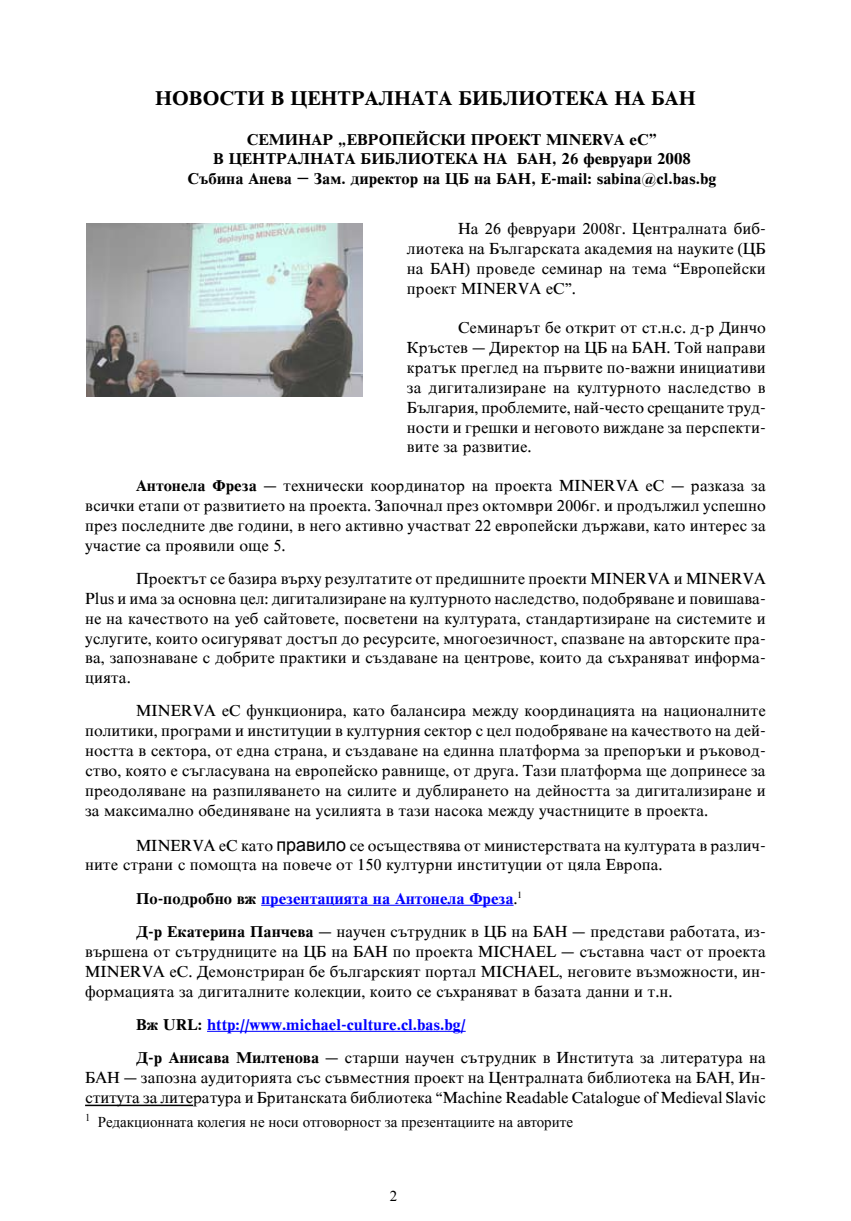
<style>
.page{position:relative;width:851px;height:1221px;background:#fff}
.page>*{position:absolute;margin:0;border:0;box-sizing:border-box;transform-origin:0 0}
.t1{font:700 21px "Tms Cyr";color:#000}
.t2{font:16.5px/19.8px "Tms Cyr";color:#000;text-align:justify}
.t3{font:700 16.5px/19.8px "Tms Cyr";color:#000;text-align:center}
.t4{font:15px "Times New Roman";color:#000}
.s1{font-weight:700}
.s2{font-family:"Arial";font-size:18px}
.s3{font-weight:700;color:#00f}
</style>
<div class="page">
<img style="left:86px;top:223px;width:276px;height:174px">
<hr style="left:261px;top:904px;width:252px;height:1px;background:#00f">
<hr style="left:207px;top:1030px;width:258px;height:1px;background:#00f">
<hr style="left:85px;top:1104px;width:108px;height:2px;background:#000">
<p class="t1" style="left:155px;top:86px;width:542px">НОВОСТИ В ЦЕНТРАЛНАТА БИБЛИОТЕКА НА БАН</p>
<p class="t3" style="left:187px;top:129px;width:530px">СЕМИНАР „ЕВРОПЕЙСКИ ПРОЕКТ MINERVA eC”<br>В ЦЕНТРАЛНАТА БИБЛИОТЕКА НА БАН, 26 февруари 2008<br>Събина Анева – Зам. директор на ЦБ на БАН, Е-mail: sabina@cl.bas.bg</p>
<p class="t2" style="left:407px;top:218px;width:360px;text-indent:51px">На 26 февруари 2008г. Централната биб&shy;лио-тека на Българската академия на нау-ки-те (ЦБ на БАН) проведе семинар на тема “Ев-ропейски проект MINERVA еC”.</p>
<p class="t2" style="left:407px;top:317px;width:360px;text-indent:51px">Семинарът бе открит от ст.н.с. д-р Динчо Кръс-тев – Директор на ЦБ на БАН. Той нап-рави кра-тък преглед на първите по- важни ини-циативи за дигитализиране на културното нас-ледство в Бъл-гария, проблемите, най-често срещаните труд&shy;ности и грешки и неговото виждане за перспек-ти&shy;вите за развитие.</p>
<p class="t2" style="left:85px;top:475px;width:682px;text-indent:51px"><span class="s1">Антонела Фреза</span> – технически координатор на проекта MINERVA еC – разказа за всич-ки етапи от развитието на проекта. Започнал през октомври 2006г. и продължил ус-пешно през последните две години, в него активно участват 22 европейски държави, ка-то интерес за учас-тие са проявили още 5.</p>
<p class="t2" style="left:85px;top:568px;width:682px;text-indent:51px">Проектът се базира върху резултатите от предишните проекти MINERVA и MINERVA Plus и има за основна цел: дигитализиране на културното наследство, по-добряване и повишава&shy;не на качеството на уеб сайтовете, посветени на културата, стан-дартизиране на системите и услугите, които осигуряват достъп до ресурсите, мно-го-езичност, спазване на авторските пра&shy;ва, запознаване с добрите практики и създаване на центрове, които да съхраняват информа&shy;цията.</p>
<p class="t2" style="left:85px;top:700px;width:682px;text-indent:51px">MINERVA еC функционира, като балансира между координацията на национал-ни-те по-литики, програми и институции в културния сектор с цел подобряване на качеството на дей&shy;ността в сектора, от една страна, и създаване на единна платформа за пре-поръки и ръковод&shy;ство, която е съгласувана на европейско равнище, от друга. Тази плат-форма ще допринесе за прео-доляване на разпиляването на силите и дублирането на дейността за дигитализиране и за максимално обединяване на усилията в тази на-со-ка между участниците в проекта.</p>
<p class="t2" style="left:85px;top:834px;width:682px;text-indent:51px">MINERVA еC като <span class="s2">правило</span> се осъществява от министерствата на културата в раз-лич&shy;ни-те страни с помощта на повече от 150 културни институции от цяла Европа.</p>
<p class="t2" style="left:136px;top:880px;width:631px;line-height:33.3px"><span class="s1">По-подробно вж</span> <span class="s3">презентацията на Антонела Фреза</span>.<br><span class="s1">Д-р Екатерина Панчева</span> – научен сътрудник в ЦБ на БАН – представи работа-та, из-</p>
<p class="t2" style="left:85px;top:940px;width:682px">вър-шена от сътрудниците на ЦБ на БАН по проекта MICHAEL – съставна част от проекта MINERVA еC. Демонстриран бе българският портал MICHAEL, неговите въз-можности, ин&shy;формацията за дигиталните колекции, които се съхраняват в базата дан-ни и т.н.</p>
<p class="t2" style="left:136px;top:1006px;width:631px;line-height:33.3px"><span class="s1">Вж URL:</span> <span class="s3">http://www.michael-culture.cl.bas.bg/<br></span><span class="s1">Д-р Анисава Милтенова</span> – старши научен сътрудник в Института за литература на</p>
<p class="t2" style="left:85px;top:1066px;width:682px">БАН – запозна аудиторията със съвместния проект на Централната библиотека на БАН, Ин&shy;ститута за литература и Британската библиотека “Machine Readable Catalogue of Medieval Slavic</p>
<p class="t4" style="left:98px;top:1111px;width:476px">Редакционната колегия не носи отговорност за презентациите на авторите</p>
</div>
